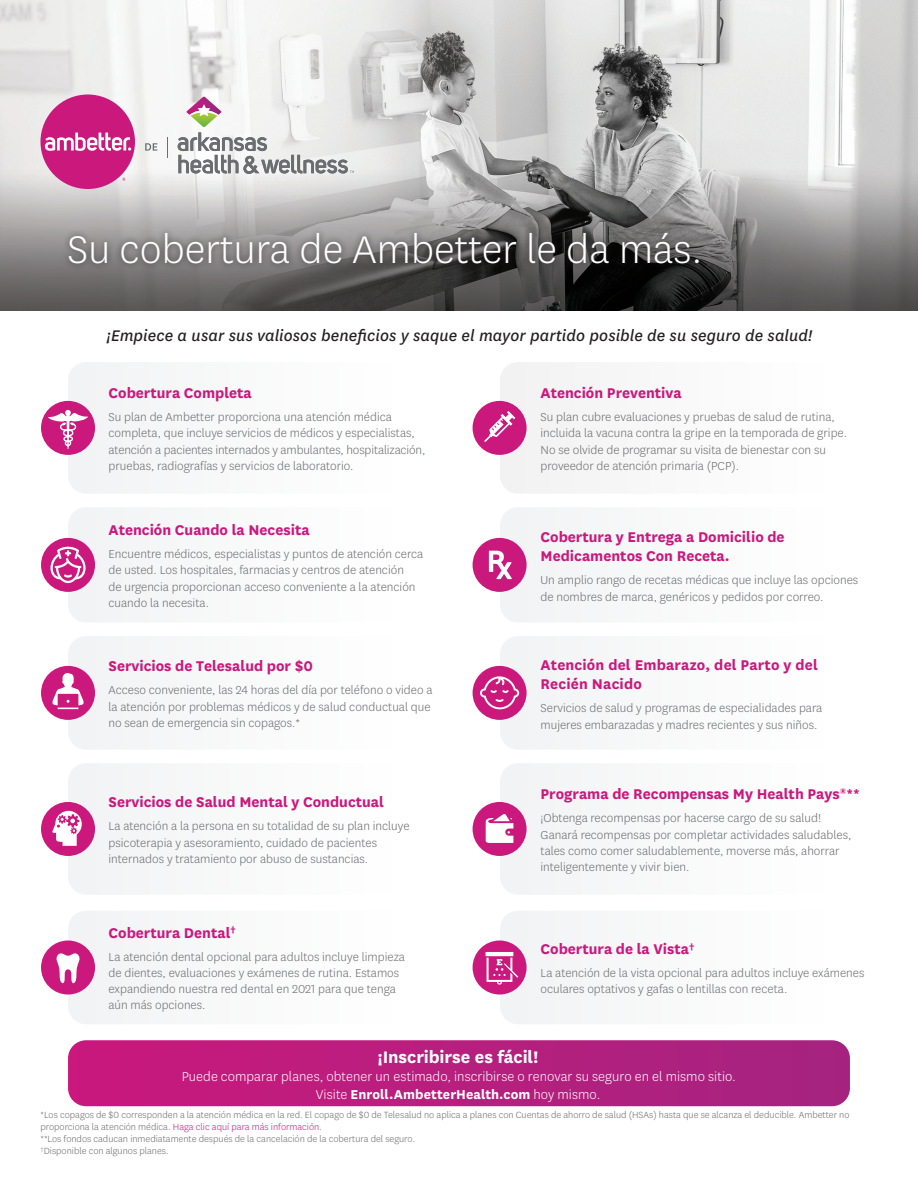
<style>
.page{position:relative;width:918px;height:1188px;background:#fff}
.page>*{position:absolute;margin:0;border:0;box-sizing:border-box;transform-origin:0 0}
.t1{font:300 45px "Centene Sans";color:#fff}
.t2{font:700 19.5px "Centene Sans";letter-spacing:-.005em;color:#fff}
.t3{font:italic 18px "Centene Sans";letter-spacing:.005em;color:#231f20}
.t4{font:700 16.5px/19.8px "Centene Sans";color:#ca187d}
.t5{font:300 15px/18px "Centene Sans";letter-spacing:.005em;color:#fff;text-align:center}
.t6{font:300 13.5px/16.2px "Centene Sans";color:#6c6d70}
.t7{font:300 10.5px/12px "Centene Sans";color:#6c6d70}
.s1{font-weight:700}
.s2{color:#cb177d}
.s3{color:#6d6e71}
</style>
<div class="page">
<img style="left:0;top:0;width:918px;height:310px">
<div style="left:62px;top:226px;width:644px;height:45px;background:#231f20;opacity:.75"></div>
<svg style="left:178px;top:97px;width:176px;height:78px"></svg>
<svg style="left:168px;top:137px;width:1px;height:21px"></svg>
<svg style="left:145px;top:143px;width:12px;height:8px"></svg>
<div style="left:40px;top:94px;width:95px;height:95px;background:#ca187d;border-radius:50%"></div>
<svg style="left:45px;top:133px;width:86px;height:18px"></svg>
<div style="left:68px;top:362px;width:378px;height:132px;background:#f9fafa;border-radius:18px"></div>
<div style="left:41px;top:401px;width:54px;height:54px;background:#ca187d;border-radius:50%"></div>
<svg style="left:48px;top:410px;width:40px;height:39px"></svg>
<div style="left:68px;top:636px;width:378px;height:114px;background:#f9fafa;border-radius:18px"></div>
<div style="left:41px;top:666px;width:54px;height:54px;background:#ca187d;border-radius:50%"></div>
<svg style="left:52px;top:673px;width:32px;height:36px"></svg>
<div style="left:68px;top:763px;width:378px;height:132px;background:#f9fafa;border-radius:18px"></div>
<div style="left:41px;top:802px;width:54px;height:54px;background:#ca187d;border-radius:50%"></div>
<svg style="left:52px;top:811px;width:30px;height:35px"></svg>
<div style="left:500px;top:636px;width:378px;height:114px;background:#f9fafa;border-radius:18px"></div>
<div style="left:473px;top:666px;width:54px;height:54px;background:#ca187d;border-radius:50%"></div>
<svg style="left:480px;top:676px;width:39px;height:33px"></svg>
<div style="left:68px;top:507px;width:378px;height:116px;background:#f9fafa;border-radius:18px"></div>
<div style="left:41px;top:538px;width:54px;height:54px;background:#ca187d;border-radius:50%"></div>
<svg style="left:50px;top:547px;width:36px;height:36px"></svg>
<div style="left:500px;top:362px;width:378px;height:132px;background:#f9f9f9;border-radius:18px"></div>
<div style="left:473px;top:401px;width:54px;height:54px;background:#ca187d;border-radius:50%"></div>
<svg style="left:484px;top:411px;width:31px;height:31px"></svg>
<div style="left:500px;top:507px;width:378px;height:116px;background:#f9fafa;border-radius:18px"></div>
<div style="left:473px;top:538px;width:54px;height:54px;background:#ca187d;border-radius:50%"></div>
<svg style="left:489px;top:551px;width:23px;height:28px"></svg>
<div style="left:68px;top:911px;width:378px;height:113px;background:#f9fafa;border-radius:18px"></div>
<div style="left:41px;top:941px;width:54px;height:54px;background:#ca187d;border-radius:50%"></div>
<svg style="left:56px;top:953px;width:24px;height:31px"></svg>
<div style="left:500px;top:911px;width:378px;height:113px;background:#f9fafa;border-radius:18px"></div>
<div style="left:473px;top:941px;width:54px;height:54px;background:#ca187d;border-radius:50%"></div>
<svg style="left:486px;top:952px;width:32px;height:33px"></svg>
<div style="left:500px;top:763px;width:378px;height:132px;background:#f9fafa;border-radius:18px"></div>
<div style="left:473px;top:802px;width:54px;height:54px;background:#ca187d;border-radius:50%"></div>
<svg style="left:486px;top:814px;width:27px;height:29px"></svg>
<svg style="left:68px;top:1040px;width:782px;height:66px;background:#b8207f"></svg>
<h2 class="t1" style="left:68px;top:221px;width:637px">Su cobertura de Ambetter le da más.</h2>
<p class="t3" style="left:107px;top:324px;width:707px">¡Empiece a usar sus valiosos beneficios y saque el mayor partido posible de su seguro de salud!</p>
<h2 class="t4" style="left:109px;top:382px;width:145px">Cobertura Completa</h2>
<p class="t6" style="left:109px;top:409px;width:318px">Su plan de Ambetter proporciona una atención médica completa, que incluye servicios de médicos y especialistas, atención a pacientes internados y ambulantes, hospitalización, pruebas, radiografías y servicios de laboratorio.</p>
<h2 class="t4" style="left:109px;top:519px;width:203px">Atención Cuando la Necesita</h2>
<p class="t6" style="left:109px;top:546px;width:316px">Encuentre médicos, especialistas y puntos de atención cerca de usted. Los hospitales, farmacias y centros de atención<br>de urgencia proporcionan acceso conveniente a la atención cuando la necesita.</p>
<h2 class="t4" style="left:109px;top:655px;width:206px">Servicios de Telesalud por $0</h2>
<p class="t6" style="left:109px;top:682px;width:325px">Acceso conveniente, las 24 horas del día por teléfono o video a la atención por problemas médicos y de salud conductual que no sean de emergencia sin copagos.*</p>
<h2 class="t4" style="left:109px;top:791px;width:277px">Servicios de Salud Mental y Conductual</h2>
<p class="t6" style="left:109px;top:818px;width:303px">La atención a la persona en su totalidad de su plan incluye psicoterapia y asesoramiento, cuidado de pacientes internados y tratamiento por abuso de sustancias.</p>
<h2 class="t4" style="left:109px;top:922px;width:129px">Cobertura Dental<sup>†</sup></h2>
<p class="t6" style="left:109px;top:948px;width:298px">La atención dental opcional para adultos incluye limpieza de dientes, evaluaciones y exámenes de rutina. Estamos expandiendo nuestra red dental en 2021 para que tenga aún más opciones.</p>
<h2 class="t4" style="left:541px;top:382px;width:143px">Atención Preventiva</h2>
<p class="t6" style="left:541px;top:409px;width:308px">Su plan cubre evaluaciones y pruebas de salud de rutina, incluida la vacuna contra la gripe en la temporada de gripe.<br>No se olvide de programar su visita de bienestar con su proveedor de atención primaria (PCP).</p>
<h2 class="t4" style="left:541px;top:525px;width:246px">Cobertura y Entrega a Domicilio de<br>Medicamentos Con Receta.</h2>
<p class="t6" style="left:541px;top:572px;width:319px">Un amplio rango de recetas médicas que incluye las opciones de nombres de marca, genéricos y pedidos por correo.</p>
<h2 class="t4" style="left:541px;top:653px;width:279px">Atención del Embarazo, del Parto y del<br>Recién Nacido</h2>
<p class="t6" style="left:541px;top:700px;width:283px">Servicios de salud y programas de especialidades para mujeres embarazadas y madres recientes y sus niños.</p>
<h2 class="t4" style="left:541px;top:783px;width:321px">Programa de Recompensas My Health Pays<sup>®</sup>**</h2>
<p class="t6" style="left:541px;top:810px;width:312px">¡Obtenga recompensas por hacerse cargo de su salud!<br>Ganará recompensas por completar actividades saludables, tales como comer saludablemente, moverse más, ahorrar inteligentemente y vivir bien.</p>
<h2 class="t4" style="left:541px;top:938px;width:156px">Cobertura de la Vista<sup>†</sup></h2>
<p class="t6" style="left:541px;top:964px;width:326px">La atención de la vista opcional para adultos incluye exámenes oculares optativos y gafas o lentillas con receta.</p>
<p class="t2" style="left:378px;top:1043px;width:162px">¡Inscribirse es fácil!</p>
<p class="t5" style="left:182px;top:1067px;width:556px">Puede comparar planes, obtener un estimado, inscribirse o renovar su seguro en el mismo sitio.<br>Visite <span class="s1">Enroll.AmbetterHealth.com</span> hoy mismo.</p>
<p class="t7" style="left:40px;top:1109px;width:811px">*Los copagos de $0 corresponden a la atención médica en la red. El copago de $0 de Telesalud no aplica a planes con Cuentas de ahorro de salud (HSAs) hasta que se alcanza el deducible. Ambetter no proporciona la atención médica. <span class="s2">Haga clic aquí para más información</span><span class="s3">.</span></p>
<p class="t7" style="left:40px;top:1133px;width:376px">**Los fondos caducan inmediatamente después de la cancelación de la cobertura del seguro.</p>
<p class="t7" style="left:40px;top:1145px;width:130px"><sup>†</sup>Disponible con algunos planes.</p>
</div>
